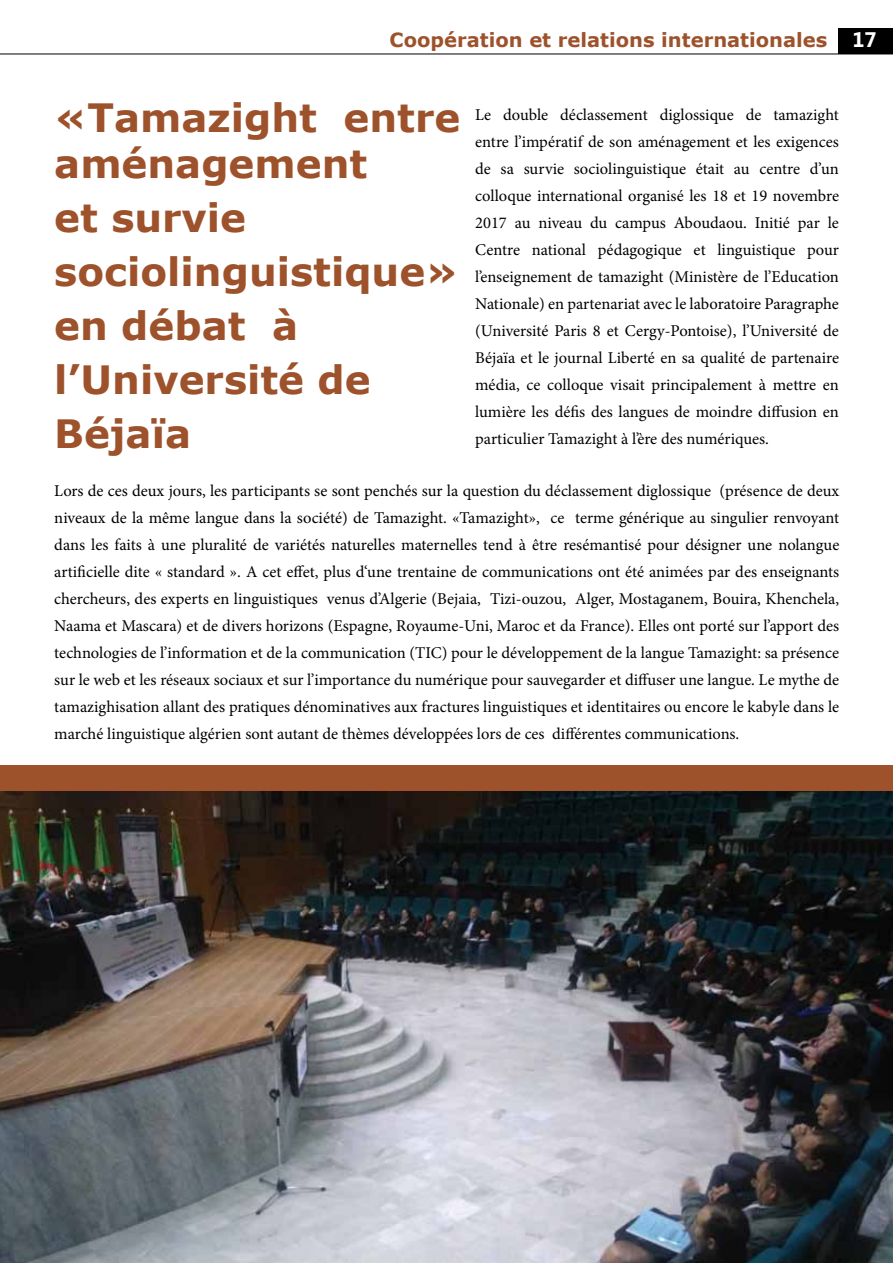
<style>
.page{position:relative;width:893px;height:1263px;background:#fff}
.page>*{position:absolute;margin:0;border:0;box-sizing:border-box;transform-origin:0 0}
.t1{font:700 39px/54px "Verdana";color:#9d522b}
.t2{font:700 19.5px "Verdana";color:#9d522b}
.t3{font:16.5px/27px "Minion Pro";color:#000;text-align:justify}
.s1{font-family:"Microsoft Tai Le";font-size:21px;color:#fff}
</style>
<div class="page">
<hr style="left:0;top:54px;width:893px;height:1px;background:#000">
<div style="left:839px;top:29px;width:54px;height:25px;background:#000"></div>
<img style="left:0;top:790px;width:893px;height:473px">
<div style="left:0;top:765px;width:893px;height:25px;background:#9d522b"></div>
<p class="t2" style="left:390px;top:26px;width:488px">Coopération et relations internationales <span class="s1">17</span></p>
<h1 class="t1" style="left:54px;top:94px;width:407px;line-height:46.5px">«Tamazight entre aménagement</h1>
<h1 class="t1" style="left:54px;top:190px;width:406px">et survie sociolinguistique» en débat à l’Université de<br>Béjaïa</h1>
<p class="t3" style="left:475px;top:101px;width:365px">Le double déclassement diglossique de tamazight entre l’impératif de son aménagement et les exigences de sa survie sociolinguistique était au centre d’un colloque international organisé les 18 et 19 novembre 2017 au niveau du campus Aboudaou. Initié par le Centre national pédagogique et linguistique pour l’enseignement de tamazight (Ministère de l’Education Nationale) en partenariat avec le laboratoire Paragraphe (Université Paris 8 et Cergy-Pontoise), l’Université de Béjaïa et le journal Liberté en sa qualité de partenaire média, ce colloque visait principalement à mettre en lumière les défis des langues de moindre diffusion en particulier Tamazight à l’ère des numériques.</p>
<p class="t3" style="left:54px;top:477px;width:786px">Lors de ces deux jours, les participants se sont penchés sur la question du déclassement diglossique (présence de deux niveaux de la même langue dans la société) de Tamazight. «Tamazight», ce terme générique au singulier renvoyant dans les faits à une pluralité de variétés naturelles maternelles tend à être resémantisé pour désigner une nolangue artificielle dite « standard ». A cet effet, plus d‘une trentaine de communications ont été animées par des enseignants chercheurs, des experts en linguistiques venus d’Algerie (Bejaia, Tizi-ouzou, Alger, Mostaganem, Bouira, Khenchela, Naama et Mascara) et de divers horizons (Espagne, Royaume-Uni, Maroc et da France). Elles ont porté sur l’apport des technologies de l’information et de la communication (TIC) pour le développement de la langue Tamazight: sa présence sur le web et les réseaux sociaux et sur l’importance du numérique pour sauvegarder et diffuser une langue. Le mythe de tamazighisation allant des pratiques dénominatives aux fractures linguistiques et identitaires ou encore le kabyle dans le marché linguistique algérien sont autant de thèmes développées lors de ces différentes communications.</p>
</div>
